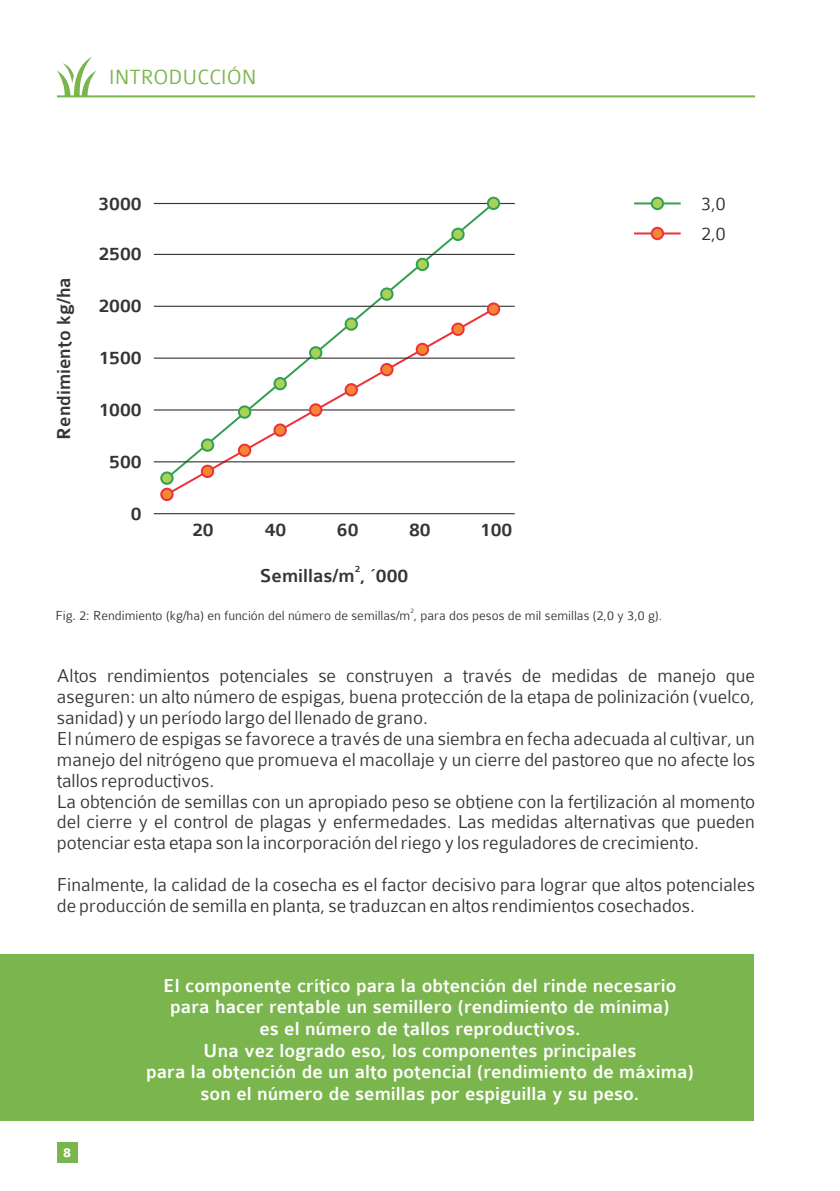
<style>
.page{position:relative;width:840px;height:1191px;background:#fff}
.page>*{position:absolute;margin:0;border:0;box-sizing:border-box;transform-origin:0 0}
.t1{font:300 22px "Colaborate";color:#7ab54d}
.t2{font:300 20px/20.8px "Colaborate";color:#373435}
.t3{font:500 20px/21.6px "Colaborate";color:#fefefe;text-align:center}
.t4{font:500 20px "Colaborate";color:#373435}
.t5{font:300 14px "Colaborate";color:#373435}
.t6{font:700 14px "Colaborate";color:#fefefe}
.t7{font:500 10px "Colaborate";color:#373435}
.t8{font:300 7px "Colaborate";color:#373435}
</style>
<div class="page">
<div style="left:0;top:954px;width:753px;height:167px;background:#7ab54d"></div>
<svg style="left:164px;top:202px;width:332px;height:279px"></svg>
<hr style="left:154px;top:513px;width:360px;height:1px;background:#373435">
<hr style="left:154px;top:461px;width:360px;height:1px;background:#373435">
<hr style="left:154px;top:409px;width:360px;height:1px;background:#373435">
<hr style="left:154px;top:357px;width:360px;height:2px;background:#373435">
<hr style="left:154px;top:306px;width:360px;height:1px;background:#373435">
<hr style="left:154px;top:254px;width:360px;height:1px;background:#373435">
<hr style="left:154px;top:203px;width:360px;height:1px;background:#373435">
<div style="left:160px;top:488px;width:13px;height:13px;background:#f58634;border:2px solid #ed3237;border-radius:50%"></div>
<div style="left:201px;top:465px;width:13px;height:13px;background:#f58634;border:2px solid #ed3237;border-radius:50%"></div>
<div style="left:238px;top:443px;width:13px;height:14px;background:#f58634;border:2px solid #ed3237;border-radius:50%"></div>
<div style="left:273px;top:423px;width:14px;height:14px;background:#f58634;border:2px solid #ed3237;border-radius:50%"></div>
<div style="left:309px;top:403px;width:13px;height:13px;background:#f58634;border:2px solid #ed3237;border-radius:50%"></div>
<div style="left:344px;top:383px;width:14px;height:13px;background:#f58634;border:2px solid #ed3237;border-radius:50%"></div>
<div style="left:380px;top:363px;width:13px;height:13px;background:#f58634;border:2px solid #ed3237;border-radius:50%"></div>
<div style="left:415px;top:343px;width:14px;height:13px;background:#f58634;border:2px solid #ed3237;border-radius:50%"></div>
<div style="left:451px;top:322px;width:13px;height:14px;background:#f58634;border:2px solid #ed3237;border-radius:50%"></div>
<svg style="left:486px;top:302px;width:14px;height:14px"></svg>
<div style="left:160px;top:471px;width:13px;height:14px;background:#abd156;border:2px solid #339f52;border-radius:50%"></div>
<div style="left:201px;top:438px;width:13px;height:14px;background:#abd156;border:2px solid #339f52;border-radius:50%"></div>
<div style="left:238px;top:405px;width:13px;height:14px;background:#abd156;border:2px solid #339f52;border-radius:50%"></div>
<div style="left:273px;top:377px;width:14px;height:13px;background:#abd156;border:2px solid #339f52;border-radius:50%"></div>
<div style="left:309px;top:346px;width:13px;height:13px;background:#abd156;border:2px solid #339f52;border-radius:50%"></div>
<div style="left:344px;top:317px;width:14px;height:14px;background:#abd156;border:2px solid #339f52;border-radius:50%"></div>
<div style="left:380px;top:287px;width:13px;height:14px;background:#abd156;border:2px solid #339f52;border-radius:50%"></div>
<div style="left:415px;top:258px;width:14px;height:13px;background:#abd156;border:2px solid #339f52;border-radius:50%"></div>
<div style="left:451px;top:228px;width:13px;height:13px;background:#abd156;border:2px solid #339f52;border-radius:50%"></div>
<div style="left:486px;top:197px;width:14px;height:13px;background:#abd156;border:2px solid #339f52;border-radius:50%"></div>
<hr style="left:633px;top:202px;width:47px;height:2px;background:#339f52">
<hr style="left:633px;top:232px;width:47px;height:2px;background:#ed3237">
<div style="left:650px;top:227px;width:13px;height:13px;background:#f58634;border:2px solid #ed3237;border-radius:50%"></div>
<div style="left:650px;top:197px;width:13px;height:13px;background:#abd156;border:2px solid #339f52;border-radius:50%"></div>
<hr style="left:57px;top:95px;width:697px;height:2px;background:#7ab54d">
<svg style="left:57px;top:57px;width:40px;height:39px"></svg>
<div style="left:57px;top:1142px;width:20px;height:20px;background:#7ab54d"></div>
<p class="t1" style="left:109px;top:69px;width:149px">INTRODUCCIÓN</p>
<p class="t4" style="left:98px;top:196px;width:45px">3000</p>
<p class="t4" style="left:57px;top:439px;width:164px;rotate:-90deg">Rendimiento kg/ha</p>
<p class="t4" style="left:98px;top:247px;width:45px">2500</p>
<p class="t4" style="left:98px;top:299px;width:45px">2000</p>
<p class="t4" style="left:98px;top:351px;width:45px">1500</p>
<p class="t4" style="left:98px;top:403px;width:45px">1000</p>
<p class="t4" style="left:109px;top:455px;width:34px">500</p>
<p class="t4" style="left:131px;top:506px;width:12px">0</p>
<p class="t4" style="left:192px;top:523px;width:23px">20</p>
<p class="t4" style="left:264px;top:522px;width:23px">40</p>
<p class="t4" style="left:337px;top:523px;width:23px">60</p>
<p class="t4" style="left:409px;top:523px;width:23px">80</p>
<p class="t4" style="left:479px;top:522px;width:34px">100</p>
<p class="t7" style="left:354px;top:565px;width:7px">2</p>
<p class="t4" style="left:259px;top:568px;width:150px">Semillas/m , ´000</p>
<p class="t8" style="left:410px;top:609px;width:5px">2</p>
<p class="t5" style="left:56px;top:611px;width:607px">Fig. 2: Rendimiento (kg/ha) en función del número de semillas/m , para dos pesos de mil semillas (2,0 y 3,0 g).</p>
<p class="t2" style="left:701px;top:190px;width:26px;line-height:30px">3,0<br>2,0</p>
<p class="t2" style="left:57px;top:667px;width:699px">Altos rendimientos potenciales se construyen a través de medidas de manejo que aseguren: un alto número de espigas, buena protección de la etapa de polinización (vuelco, sanidad) y un período largo del llenado de grano.<br>El número de espigas se favorece a través de una siembra en fecha adecuada al cultivar, un manejo del nitrógeno que promueva el macollaje y un cierre del pastoreo que no afecte los tallos reproductivos.<br>La obtención de semillas con un apropiado peso se obtiene con la fertilización al momento del cierre y el control de plagas y enfermedades. Las medidas alternativas que pueden potenciar esta etapa son la incorporación del riego y los reguladores de crecimiento.</p>
<p class="t2" style="left:57px;top:876px;width:699px">Finalmente, la calidad de la cosecha es el factor decisivo para lograr que altos potenciales de producción de semilla en planta, se traduzcan en altos rendimientos cosechados.</p>
<p class="t6" style="left:63px;top:1147px;width:9px">8</p>
<p class="t3" style="left:146px;top:976px;width:548px">El componente crítico para la obtención del rinde necesario para hacer rentable un semillero (rendimiento de mínima)<br>es el número de tallos reproductivos.<br>Una vez logrado eso, los componentes principales<br>para la obtención de un alto potencial (rendimiento de máxima) son el número de semillas por espiguilla y su peso.</p>
</div>
